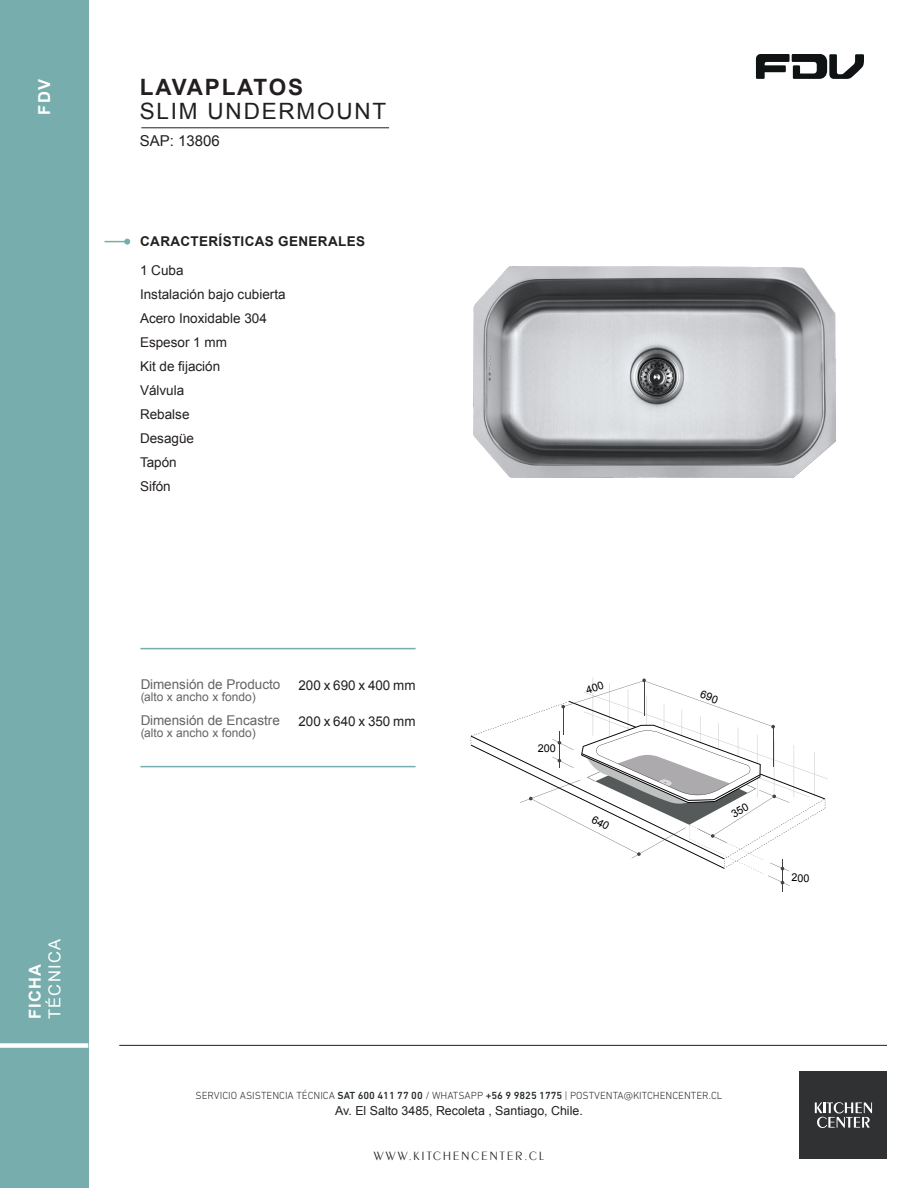
<style>
.page{position:relative;width:918px;height:1188px;background:#fff}
.page>*{position:absolute;margin:0;border:0;box-sizing:border-box;transform-origin:0 0}
.t1{font:22.5px "Arial";letter-spacing:.08em;color:#231f20}
.t2{font:700 22.5px "Arial";letter-spacing:.08em;color:#231f20}
.t3{font:700 16.5px "Arial";letter-spacing:.08em;color:#fff}
.t4{font:16.5px "Arial";letter-spacing:.08em;color:#fff}
.t5{font:15px "Arial";color:#231f20}
.t6{font:13.5px "Arial";color:#231f20}
.t7{font:700 13.5px "Arial";letter-spacing:.025em;color:#231f20}
.t8{font:12.45px "Arial";color:#231f20}
.t9{font:12.45px "Peignot D Ligh";letter-spacing:.175em;color:#231f20}
.t10{font:12px "Arial";color:#231f20}
.t11{font:10.8px "Arial";letter-spacing:-.005em;color:#000001}
.t12{font:300 10.5px "DIN Next LT Pro";color:#292d2f}
.s1{font-weight:500}
</style>
<div class="page">
<hr style="left:119px;top:1045px;width:768px;height:1px;background:#231f20">
<div style="left:0;top:0;width:88px;height:1188px;background:#77adac"></div>
<div style="left:0;top:1043px;width:88px;height:5px;background:#fff"></div>
<svg style="left:756px;top:54px;width:108px;height:25px"></svg>
<div style="left:800px;top:1072px;width:87px;height:87px;background:#2f3133"></div>
<svg style="left:815px;top:1102px;width:57px;height:26px"></svg>
<hr style="left:141px;top:127px;width:248px;height:1px;background:#231f20">
<svg style="left:105px;top:239px;width:25px;height:6px"></svg>
<hr style="left:140px;top:648px;width:276px;height:1px;background:#77adac">
<hr style="left:140px;top:766px;width:276px;height:1px;background:#77adac">
<img style="left:473px;top:266px;width:363px;height:211px">
<hr style="left:782px;top:859px;width:1px;height:33px;background:#404245">
<svg style="left:471px;top:677px;width:357px;height:209px"></svg>
<p class="t3" style="left:33px;top:115px;width:37px;rotate:-90deg">FDV</p>
<p class="t4" style="left:44px;top:1019px;width:82px;rotate:-90deg">TÉCNICA</p>
<p class="t3" style="left:24px;top:1019px;width:57px;rotate:-90deg">FICHA</p>
<h1 class="t2" style="left:140px;top:72px;width:165px">LAVAPLATOS</h1>
<h1 class="t1" style="left:140px;top:97px;width:248px">SLIM UNDERMOUNT</h1>
<p class="t5" style="left:140px;top:131px;width:82px">SAP: 13806</p>
<p class="t7" style="left:140px;top:232px;width:226px">CARACTERÍSTICAS GENERALES</p>
<p class="t6" style="left:140px;top:261px;width:45px">1 Cuba</p>
<p class="t6" style="left:140px;top:285px;width:147px">Instalación bajo cubierta</p>
<p class="t6" style="left:140px;top:309px;width:128px">Acero Inoxidable 304</p>
<p class="t6" style="left:140px;top:333px;width:89px">Espesor 1 mm</p>
<p class="t6" style="left:140px;top:357px;width:82px">Kit de fijación</p>
<p class="t6" style="left:140px;top:381px;width:46px">Válvula</p>
<p class="t6" style="left:140px;top:405px;width:51px">Rebalse</p>
<p class="t6" style="left:140px;top:429px;width:56px">Desagüe</p>
<p class="t6" style="left:140px;top:453px;width:38px">Tapón</p>
<p class="t6" style="left:140px;top:477px;width:32px">Sifón</p>
<p class="t6" style="left:140px;top:675px;width:142px">Dimensión de Producto</p>
<p class="t10" style="left:140px;top:688px;width:117px">(alto x ancho x fondo)</p>
<p class="t6" style="left:140px;top:711px;width:141px">Dimensión de Encastre</p>
<p class="t10" style="left:140px;top:724px;width:117px">(alto x ancho x fondo)</p>
<p class="t6" style="left:299px;top:676px;width:119px">200 x 690 x 400 mm</p>
<p class="t6" style="left:299px;top:712px;width:119px">200 x 640 x 350 mm</p>
<p class="t11" style="left:538px;top:741px;width:20px">200</p>
<p class="t11" style="left:791px;top:871px;width:20px">200</p>
<p class="t12" style="left:196px;top:1089px;width:528px">SERVICIO ASISTENCIA TÉCNICA <span class="s1">SAT 600 411 77 00</span> / WHATSAPP <span class="s1">+56 9 9825 1775</span> | POSTVENTA@KITCHENCENTER.CL</p>
<p class="t8" style="left:335px;top:1103px;width:249px">Av. El Salto 3485, Recoleta , Santiago, Chile.</p>
<p class="t9" style="left:374px;top:1149px;width:172px">WWW.KITCHENCENTER.CL</p>
</div>
